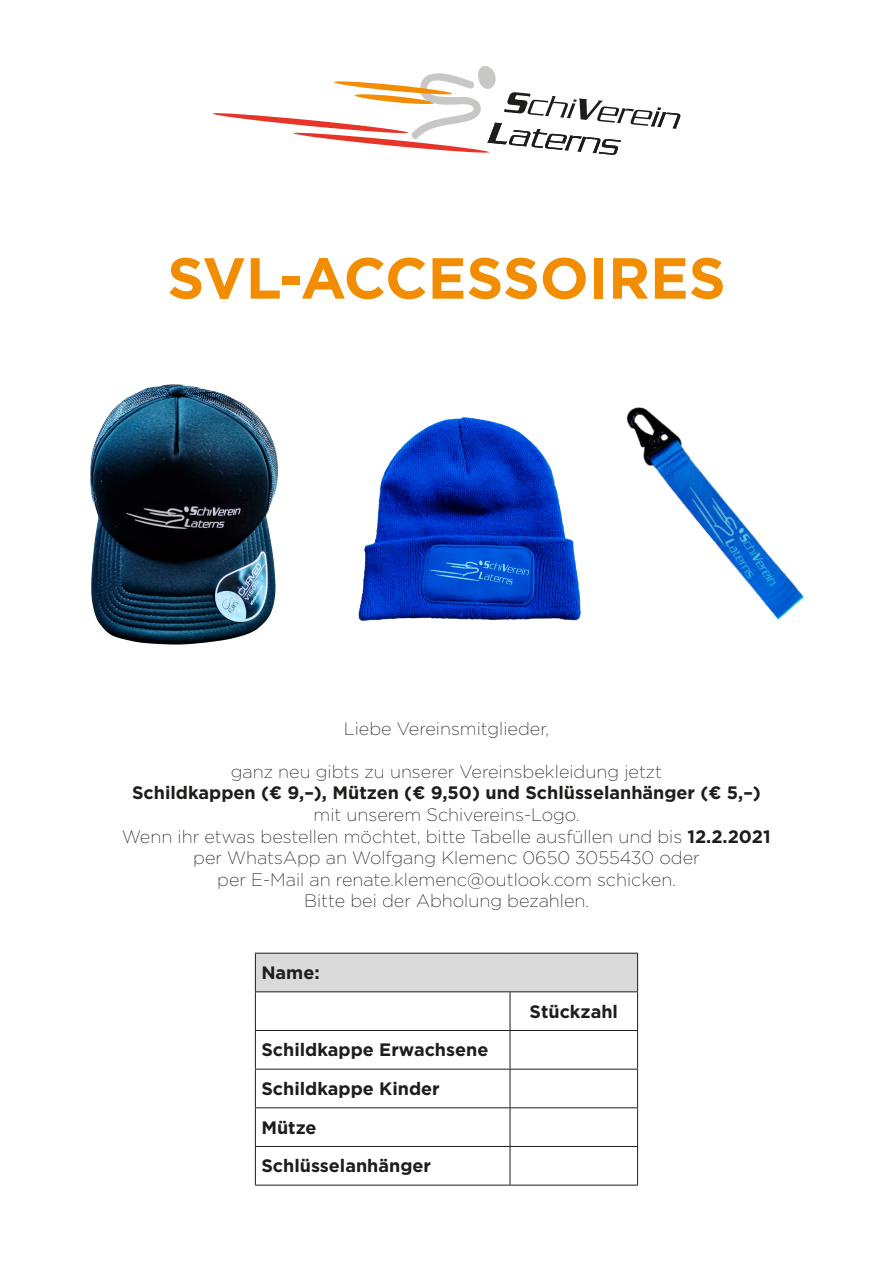
<style>
.page{position:relative;width:893px;height:1263px;background:#fff}
.page>*{position:absolute;margin:0;border:0;box-sizing:border-box;transform-origin:0 0}
.t1{font:700 57.75px "Gotham";color:#f28c00}
.t2{font:200 18px "Gotham";color:#1d1d1b}
.t3{font:700 18px "Gotham";color:#1d1d1b}
.s1{font-weight:700}
</style>
<div class="page">
<svg style="left:213px;top:66px;width:467px;height:89px"></svg>
<img style="left:90px;top:384px;width:189px;height:261px">
<img style="left:358px;top:417px;width:223px;height:204px">
<img style="left:626px;top:407px;width:178px;height:213px">
<div style="left:255px;top:953px;width:383px;height:39px;background:#dadada"></div>
<hr style="left:255px;top:953px;width:255px;height:1px;background:#1d1d1b">
<hr style="left:255px;top:953px;width:1px;height:38px;background:#1d1d1b">
<hr style="left:510px;top:953px;width:128px;height:1px;background:#1d1d1b">
<hr style="left:637px;top:953px;width:1px;height:38px;background:#1d1d1b">
<hr style="left:255px;top:991px;width:255px;height:1px;background:#1d1d1b">
<hr style="left:255px;top:992px;width:1px;height:38px;background:#1d1d1b">
<hr style="left:510px;top:991px;width:128px;height:1px;background:#1d1d1b">
<hr style="left:510px;top:992px;width:1px;height:38px;background:#1d1d1b">
<hr style="left:637px;top:992px;width:1px;height:38px;background:#1d1d1b">
<hr style="left:255px;top:1030px;width:255px;height:1px;background:#1d1d1b">
<hr style="left:255px;top:1031px;width:1px;height:38px;background:#1d1d1b">
<hr style="left:510px;top:1030px;width:128px;height:1px;background:#1d1d1b">
<hr style="left:510px;top:1031px;width:1px;height:38px;background:#1d1d1b">
<hr style="left:637px;top:1031px;width:1px;height:38px;background:#1d1d1b">
<hr style="left:255px;top:1069px;width:255px;height:1px;background:#1d1d1b">
<hr style="left:255px;top:1069px;width:1px;height:38px;background:#1d1d1b">
<hr style="left:510px;top:1069px;width:128px;height:1px;background:#1d1d1b">
<hr style="left:510px;top:1069px;width:1px;height:38px;background:#1d1d1b">
<hr style="left:637px;top:1069px;width:1px;height:38px;background:#1d1d1b">
<hr style="left:255px;top:1107px;width:255px;height:1px;background:#1d1d1b">
<hr style="left:255px;top:1108px;width:1px;height:38px;background:#1d1d1b">
<hr style="left:510px;top:1107px;width:128px;height:1px;background:#1d1d1b">
<hr style="left:510px;top:1108px;width:1px;height:38px;background:#1d1d1b">
<hr style="left:637px;top:1108px;width:1px;height:38px;background:#1d1d1b">
<hr style="left:255px;top:1146px;width:255px;height:1px;background:#1d1d1b">
<hr style="left:255px;top:1147px;width:1px;height:38px;background:#1d1d1b">
<hr style="left:510px;top:1146px;width:128px;height:1px;background:#1d1d1b">
<hr style="left:510px;top:1147px;width:1px;height:38px;background:#1d1d1b">
<hr style="left:637px;top:1147px;width:1px;height:38px;background:#1d1d1b">
<hr style="left:255px;top:1185px;width:255px;height:1px;background:#1d1d1b">
<hr style="left:510px;top:1185px;width:128px;height:1px;background:#1d1d1b">
<p class="t1" style="left:167px;top:245px;width:560px">SVL-ACCESSOIRES</p>
<p class="t2" style="left:344px;top:718px;width:206px">Liebe Vereinsmitglieder,</p>
<p class="t2" style="left:231px;top:762px;width:433px">ganz neu gibts zu unserer Vereinsbekleidung jetzt</p>
<p class="t3" style="left:132px;top:782px;width:630px">Schildkappen (¤ 9,–), Mützen (¤ 9,50) und Schlüsselanhänger (¤ 5,–)</p>
<p class="t2" style="left:313px;top:805px;width:267px">mit unserem Schivereins-Logo.</p>
<p class="t2" style="left:122px;top:826px;width:650px">Wenn ihr etwas bestellen möchtet, bitte Tabelle ausfüllen und bis <span class="s1">12.2.2021</span></p>
<p class="t2" style="left:193px;top:848px;width:508px">per WhatsApp an Wolfgang Klemenc 0650 3055430 oder</p>
<p class="t2" style="left:217px;top:870px;width:460px">per E-Mail an renate.klemenc@outlook.com schicken.</p>
<p class="t2" style="left:304px;top:891px;width:286px">Bitte bei der Abholung bezahlen.</p>
<p class="t3" style="left:261px;top:962px;width:60px">Name:</p>
<p class="t3" style="left:261px;top:1039px;width:229px">Schildkappe Erwachsene</p>
<p class="t3" style="left:261px;top:1078px;width:180px">Schildkappe Kinder</p>
<p class="t3" style="left:261px;top:1117px;width:57px">Mütze</p>
<p class="t3" style="left:261px;top:1155px;width:171px">Schlüsselanhänger</p>
<p class="t3" style="left:530px;top:1001px;width:90px">Stückzahl</p>
</div>
